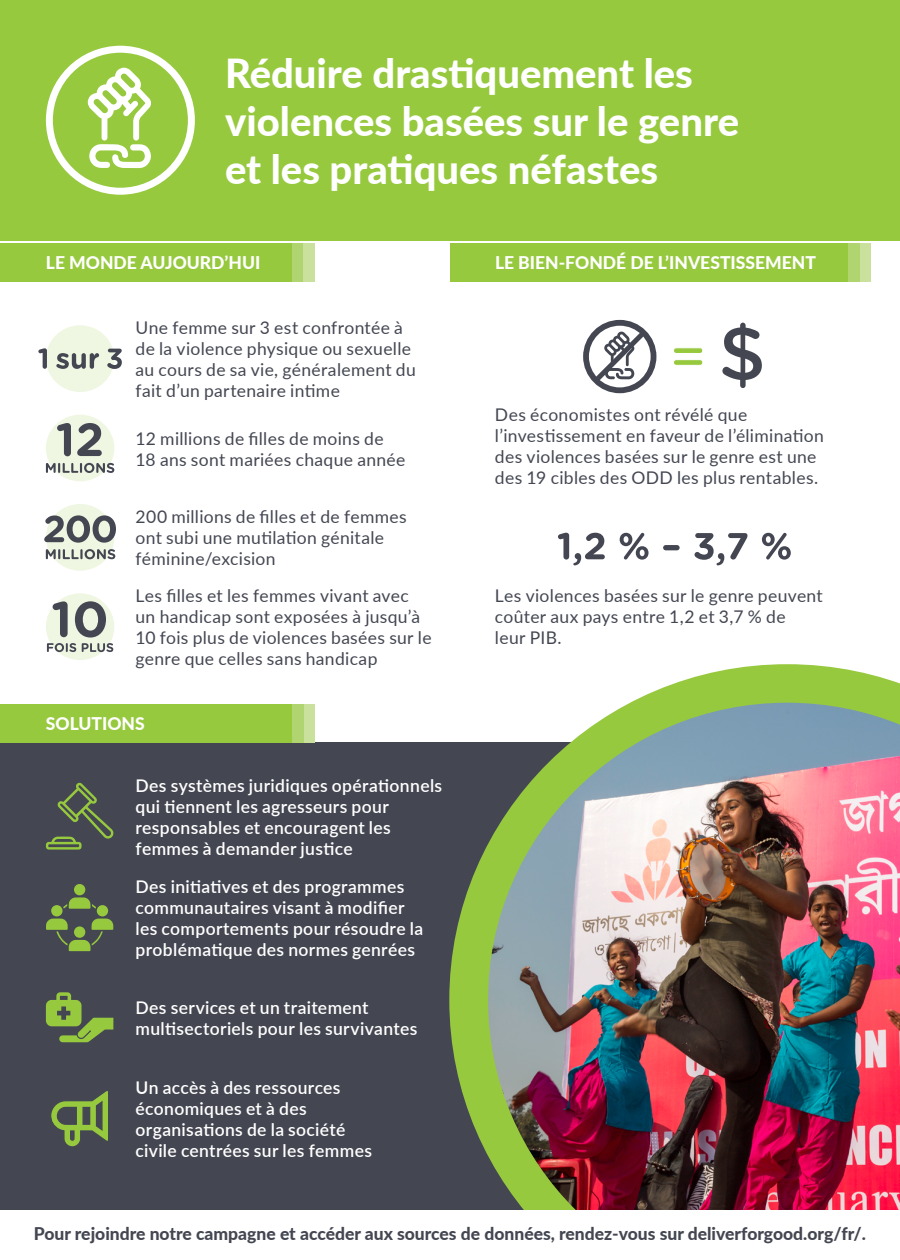
<style>
.page{position:relative;width:900px;height:1260px;background:#fff}
.page>*{position:absolute;margin:0;border:0;box-sizing:border-box;transform-origin:0 0}
.t1{font:800 40px/48px "Lato";color:#fff}
.t2{font:17.5px/21px "Lato";letter-spacing:.02em;color:#444752}
.t3{font:600 17.5px/21px "Lato";letter-spacing:.02em;color:#fff}
.t4{font:800 17.5px "Lato";color:#444752}
.t5{font:800 17.5px "Lato";color:#fff}
</style>
<div class="page">
<div style="left:29px;top:243px;width:285px;height:39px;background:#c9e19d"></div>
<div style="left:580px;top:243px;width:290px;height:39px;background:#c9e19d"></div>
<div style="left:29px;top:243px;width:274px;height:39px;background:#b0d46f"></div>
<div style="left:580px;top:243px;width:279px;height:39px;background:#b0d46f"></div>
<div style="left:0;top:243px;width:292px;height:39px;background:#97c93f"></div>
<div style="left:450px;top:243px;width:398px;height:39px;background:#97c93f"></div>
<div style="left:0;top:742px;width:900px;height:475px;background:#444752"></div>
<div style="left:0;top:0;width:900px;height:241px;background:#97c93f"></div>
<img style="left:449px;top:664px;width:451px;height:547px">
<div style="left:0;top:1211px;width:900px;height:49px;background:#fff"></div>
<div style="left:50px;top:704px;width:264px;height:38px;background:#c9e19d"></div>
<div style="left:50px;top:704px;width:253px;height:38px;background:#b0d46f"></div>
<div style="left:0;top:704px;width:292px;height:38px;background:#97c93f"></div>
<svg style="left:46px;top:46px;width:149px;height:149px"></svg>
<div style="left:46px;top:325px;width:68px;height:67px;background:#eff6e2;border-radius:50%"></div>
<div style="left:46px;top:415px;width:68px;height:66px;background:#eff6e2;border-radius:50%"></div>
<div style="left:46px;top:504px;width:68px;height:67px;background:#eff6e2;border-radius:50%"></div>
<div style="left:46px;top:593px;width:68px;height:67px;background:#eff6e2;border-radius:50%"></div>
<svg style="left:722px;top:322px;width:40px;height:66px"></svg>
<svg style="left:583px;top:319px;width:74px;height:75px"></svg>
<svg style="left:673px;top:347px;width:30px;height:19px"></svg>
<svg style="left:46px;top:783px;width:68px;height:67px"></svg>
<div style="left:97px;top:905px;width:11px;height:11px;background:#97c93f;border-radius:50%"></div>
<div style="left:74px;top:884px;width:11px;height:11px;background:#97c93f;border-radius:50%"></div>
<div style="left:51px;top:905px;width:12px;height:11px;background:#97c93f;border-radius:50%"></div>
<svg style="left:46px;top:919px;width:67px;height:32px"></svg>
<svg style="left:63px;top:897px;width:33px;height:12px"></svg>
<svg style="left:51px;top:1091px;width:57px;height:56px"></svg>
<svg style="left:46px;top:992px;width:67px;height:50px"></svg>
<svg style="left:38px;top:348px;width:9px;height:21px"></svg>
<svg style="left:56px;top:353px;width:43px;height:16px"></svg>
<svg style="left:107px;top:349px;width:15px;height:20px"></svg>
<svg style="left:46px;top:463px;width:68px;height:10px"></svg>
<svg style="left:57px;top:423px;width:45px;height:33px"></svg>
<svg style="left:46px;top:549px;width:69px;height:10px"></svg>
<svg style="left:44px;top:515px;width:72px;height:28px"></svg>
<svg style="left:47px;top:601px;width:66px;height:51px"></svg>
<svg style="left:558px;top:533px;width:233px;height:32px"></svg>
<h1 class="t1" style="left:225px;top:48px;width:516px">Réduire drastiquement les violences basées sur le genre et les pratiques néfastes</h1>
<p class="t5" style="left:46px;top:250px;width:216px">LE MONDE AUJOURD’HUI</p>
<p class="t5" style="left:495px;top:250px;width:322px">LE BIEN-FONDÉ DE L’INVESTISSEMENT</p>
<p class="t2" style="left:136px;top:317px;width:282px">Une femme sur 3 est confrontée à de la violence physique ou sexuelle au cours de sa vie, généralement du fait d’un partenaire intime</p>
<p class="t2" style="left:136px;top:427px;width:271px">12 millions de filles de moins de<br>18 ans sont mariées chaque année</p>
<p class="t2" style="left:136px;top:506px;width:273px">200 millions de filles et de femmes ont subi une mutilation génitale féminine/excision</p>
<p class="t2" style="left:136px;top:585px;width:298px">Les filles et les femmes vivant avec un handicap sont exposées à jusqu’à 10 fois plus de violences basées sur le genre que celles sans handicap</p>
<p class="t5" style="left:46px;top:711px;width:100px">SOLUTIONS</p>
<p class="t3" style="left:136px;top:774px;width:308px">Des systèmes juridiques opérationnels qui tiennent les agresseurs pour responsables et encouragent les femmes à demander justice</p>
<p class="t3" style="left:136px;top:875px;width:289px">Des initiatives et des programmes communautaires visant à modifier les comportements pour résoudre la problématique des normes genrées</p>
<p class="t3" style="left:136px;top:996px;width:283px">Des services et un traitement multisectoriels pour les survivantes</p>
<p class="t3" style="left:136px;top:1077px;width:238px">Un accès à des ressources économiques et à des organisations de la société civile centrées sur les femmes</p>
<p class="t2" style="left:495px;top:403px;width:330px">Des économistes ont révélé que l’investissement en faveur de l’élimination des violences basées sur le genre est une des 19 cibles des ODD les plus rentables.</p>
<p class="t2" style="left:495px;top:585px;width:329px">Les violences basées sur le genre peuvent coûter aux pays entre 1,2 et 3,7 % de<br>leur PIB.</p>
<p class="t4" style="left:34px;top:1221px;width:834px">Pour rejoindre notre campagne et accéder aux sources de données, rendez-vous sur deliverforgood.org/fr/.</p>
</div>
